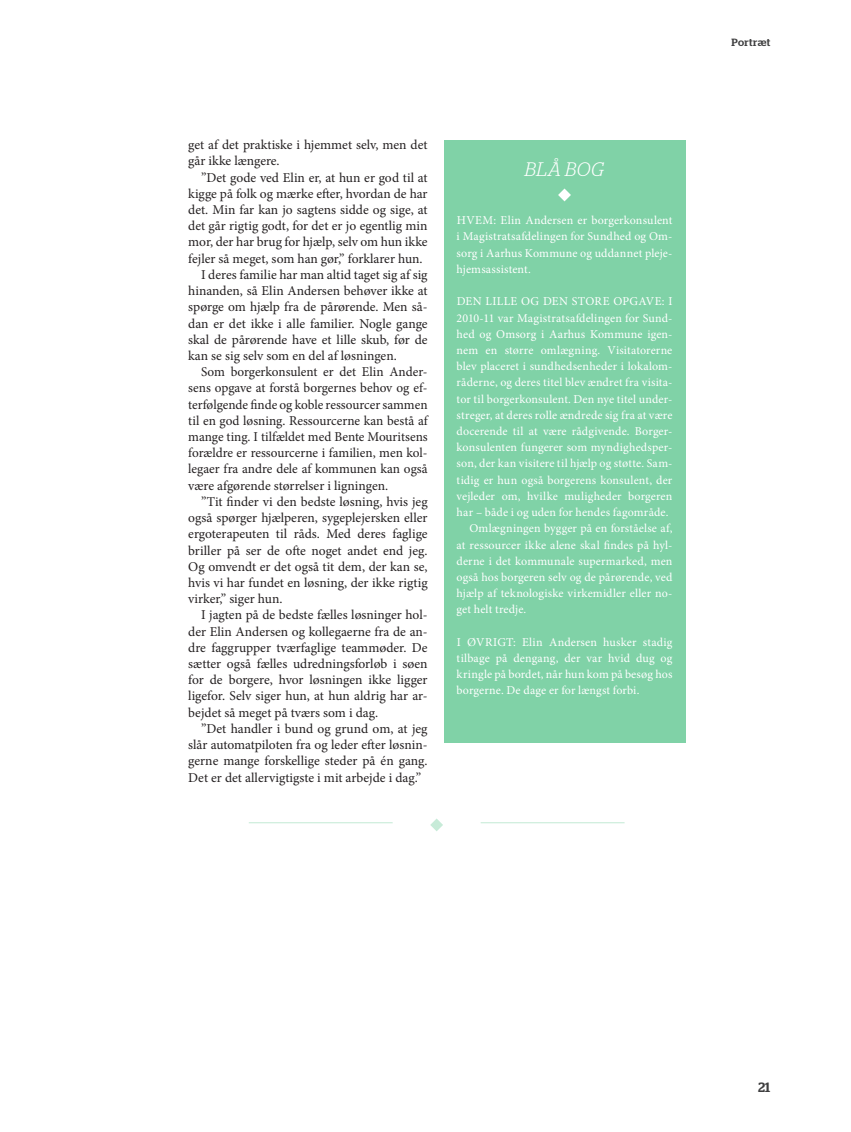
<style>
.page{position:relative;width:851px;height:1132px;background:#fff}
.page>*{position:absolute;margin:0;border:0;box-sizing:border-box;transform-origin:0 0}
.Velfærd_Overskrift_t{font:italic 300 19.5px "Stag";letter-spacing:.02em;color:#fff}
.Velfærd_Brødtekst_Fi{font:13.5px/16.2px "Minion Pro";color:#231f20;text-align:justify}
.t1{font:500 13.5px "Stag";color:#3e3e3f}
.Velfærd_tekst_i__box{font:12px/16.2px "Minion Pro";letter-spacing:.01em;color:#fff;text-align:justify}
.t2{font:500 10.5px "Stag";letter-spacing:.035em;color:#3e3e3f}
</style>
<div class="page">
<div style="left:444px;top:140px;width:241px;height:603px;background:#80d2a7"></div>
<svg style="left:558px;top:188px;width:13px;height:13px"></svg>
<hr style="left:249px;top:821px;width:143px;height:2px;background:#00a54f">
<hr style="left:480px;top:821px;width:144px;height:2px;background:#00a54f">
<svg style="left:430px;top:818px;width:13px;height:13px"></svg>
<p class="Velfærd_Brødtekst_Fi" style="left:188px;top:137px;width:241px">get af det praktiske i hjemmet selv, men det går ikke længere.</p>
<p class="Velfærd_Brødtekst_Fi" style="left:188px;top:169px;width:241px;text-indent:13px">”Det gode ved Elin er, at hun er god til at kigge på folk og mærke efter, hvordan de har det. Min far kan jo sagtens sidde og sige, at det går rigtig godt, for det er jo egentlig min mor, der har brug for hjælp, selv om hun ikke fejler så meget, som han gør,” forklarer hun.</p>
<p class="Velfærd_Brødtekst_Fi" style="left:188px;top:266px;width:241px;text-indent:13px">I deres familie har man altid taget sig af sig hinanden, så Elin Andersen behøver ikke at spørge om hjælp fra de pårørende. Men så&shy;dan er det ikke i alle familier. Nogle gange skal de pårørende have et lille skub, før de kan se sig selv som en del af løsningen.</p>
<p class="Velfærd_Brødtekst_Fi" style="left:188px;top:363px;width:241px;text-indent:13px">Som borgerkonsulent er det Elin Ander&shy;sens opgave at forstå borgernes behov og ef&shy;terfølgende finde og koble ressourcer sammen til en god løsning. Ressourcerne kan bestå af mange ting. I tilfældet med Bente Mouritsens forældre er ressourcerne i familien, men kol&shy;legaer fra andre dele af kommunen kan også være afgørende størrelser i ligningen.</p>
<p class="Velfærd_Brødtekst_Fi" style="left:188px;top:493px;width:241px;text-indent:13px">”Tit finder vi den bedste løsning, hvis jeg også spørger hjælperen, sygeplejersken eller ergoterapeuten til råds. Med deres faglige briller på ser de ofte noget andet end jeg.<br>Og omvendt er det også tit dem, der kan se, hvis vi har fundet en løsning, der ikke rigtig virker,” siger hun.</p>
<p class="Velfærd_Brødtekst_Fi" style="left:188px;top:606px;width:241px;text-indent:13px">I jagten på de bedste fælles løsninger hol&shy;der Elin Andersen og kollegaerne fra de an&shy;dre faggrupper tværfaglige teammøder. De sætter også fælles udredningsforløb i søen for de borgere, hvor løsningen ikke ligger ligefor. Selv siger hun, at hun aldrig har ar&shy;bejdet så meget på tværs som i dag.</p>
<p class="Velfærd_Brødtekst_Fi" style="left:188px;top:720px;width:241px;text-indent:13px">”Det handler i bund og grund om, at jeg slår automatpiloten fra og leder efter løsnin&shy;gerne mange forskellige steder på én gang.<br>Det er det allervigtigste i mit arbejde i dag.”</p>
<p class="Velfærd_Overskrift_t" style="left:524px;top:158px;width:81px">BLÅ BOG</p>
<p class="Velfærd_tekst_i__box" style="left:456px;top:212px;width:217px">HVEM: Elin Andersen er borgerkonsulent i Magistratsafdelingen for Sundhed og Om&shy;sorg i Aarhus Kommune og uddannet pleje&shy;hjemsassistent.</p>
<p class="Velfærd_tekst_i__box" style="left:456px;top:293px;width:217px">DEN LILLE OG DEN STORE OPGAVE: I 2010-11 var Magistratsafdelingen for Sund&shy;hed og Omsorg i Aarhus Kommune igen&shy;nem en større omlægning. Visitatorerne blev placeret i sundhedsenheder i lokalom&shy;råderne, og deres titel blev ændret fra visita&shy;tor til borgerkonsulent. Den nye titel under&shy;streger, at deres rolle ændrede sig fra at være docerende til at være rådgivende. Borger&shy;konsulenten fungerer som myndighedsper&shy;son, der kan visitere til hjælp og støtte. Sam&shy;tidig er hun også borgerens konsulent, der vejleder om, hvilke muligheder borgeren har – både i og uden for hendes fagområde.</p>
<p class="Velfærd_tekst_i__box" style="left:456px;top:520px;width:217px;text-indent:13px">Omlægningen bygger på en forståelse af, at ressourcer ikke alene skal findes på hyl&shy;derne i det kommunale supermarked, men også hos borgeren selv og de pårørende, ved hjælp af teknologiske virkemidler eller no&shy;get helt tredje.</p>
<p class="Velfærd_tekst_i__box" style="left:456px;top:633px;width:217px">I ØVRIGT: Elin Andersen husker stadig tilbage på dengang, der var hvid dug og kringle på bordet, når hun kom på besøg hos borgerne. De dage er for længst forbi.</p>
<p class="t2" style="left:731px;top:36px;width:40px">Portræt</p>
<p class="t1" style="left:758px;top:1078px;width:14px">21</p>
</div>
